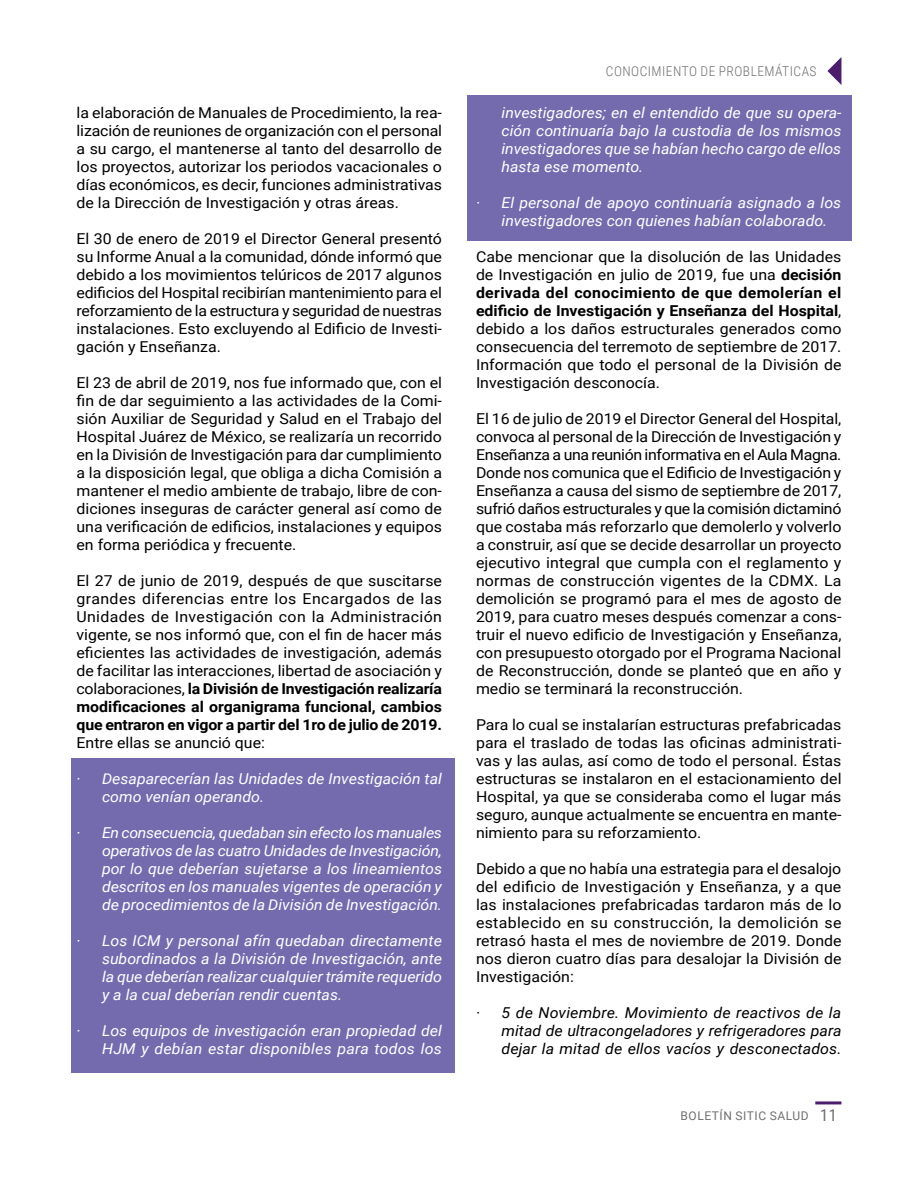
<style>
.page{position:relative;width:918px;height:1188px;background:#fff}
.page>*{position:absolute;margin:0;border:0;box-sizing:border-box;transform-origin:0 0}
.t1{font:15px/18px "Roboto";color:#000;text-align:justify;scale:1.06 1}
.t2{font:italic 15px/18px "Roboto";color:#fff;text-align:justify;scale:1.06 1}
.t3{font:italic 15px/18px "Roboto";letter-spacing:.005em;color:#000;text-align:justify;scale:1.06 1}
.t4{font:300 13.5px "Roboto Condensed";letter-spacing:.035em;color:#706f6f}
.t5{font:12px "Roboto";letter-spacing:.045em;color:#706f6f}
.s1{font-weight:700}
.s2{font-family:"Roboto Condensed";font-size:16.5px}
</style>
<div class="page">
<div style="left:71px;top:758px;width:384px;height:314px;background:#736bae"></div>
<div style="left:468px;top:95px;width:384px;height:146px;background:#736bae"></div>
<hr style="left:815px;top:1101px;width:26px;height:3px;background:#4c1d6d">
<svg style="left:827px;top:57px;width:14px;height:28px"></svg>
<p class="t1" style="left:77px;top:103px;width:346px">la elaboración de Manuales de Procedimiento, la rea&shy;lización de reuniones de organización con el personal a su cargo, el mantenerse al tanto del desarrollo de los proyectos, autorizar los periodos vacacionales o días económicos, es decir, funciones administrativas de la Dirección de Investigación y otras áreas.</p>
<p class="t1" style="left:77px;top:229px;width:346px">El 30 de enero de 2019 el Director General presentó su Informe Anual a la comunidad, dónde informó que debido a los movimientos telúricos de 2017 algunos edificios del Hospital recibirían mantenimiento para el reforzamiento de la estructura y seguridad de nuestras instalaciones. Esto excluyendo al Edificio de Investi&shy;gación y Enseñanza.</p>
<p class="t1" style="left:77px;top:373px;width:346px">El 23 de abril de 2019, nos fue informado que, con el fin de dar seguimiento a las actividades de la Comi&shy;sión Auxiliar de Seguridad y Salud en el Trabajo del Hospital Juárez de México, se realizaría un recorrido en la División de Investigación para dar cumplimiento a la disposición legal, que obliga a dicha Comisión a mantener el medio ambiente de trabajo, libre de con&shy;diciones inseguras de carácter general así como de una verificación de edificios, instalaciones y equipos en forma periódica y frecuente.</p>
<p class="t1" style="left:77px;top:571px;width:346px">El 27 de junio de 2019, después de que suscitarse grandes diferencias entre los Encargados de las Unidades de Investigación con la Administración vigente, se nos informó que, con el fin de hacer más eficientes las actividades de investigación, además de facilitar las interacciones, libertad de asociación y colaboraciones, <span class="s1">la División de Investigación realizaría modificaciones al organigrama funcional, cambios que entraron en vigor a partir del 1ro de julio de 2019.</span></p>
<p class="t1" style="left:77px;top:733px;width:179px">Entre ellas se anunció que:</p>
<p class="t2" style="left:102px;top:769px;width:322px;text-indent:-26px">· Desaparecerían las Unidades de Investigación tal como venían operando.</p>
<p class="t2" style="left:102px;top:823px;width:322px;text-indent:-26px">· En consecuencia, quedaban sin efecto los manuales operativos de las cuatro Unidades de Investigación, por lo que deberían sujetarse a los lineamientos descritos en los manuales vigentes de operación y de procedimientos de la División de Investigación.</p>
<p class="t2" style="left:102px;top:931px;width:322px;text-indent:-26px">· Los ICM y personal afín quedaban directamente subordinados a la División de Investigación, ante la que deberían realizar cualquier trámite requerido y a la cual deberían rendir cuentas.</p>
<p class="t2" style="left:77px;top:1021px;width:346px;text-align:right">· Los equipos de investigación eran propiedad del<br>HJM y debían estar disponibles para todos los</p>
<p class="t4" style="left:606px;top:62px;width:212px">CONOCIMIENTO DE PROBLEMÁTICAS</p>
<p class="t2" style="left:502px;top:103px;width:322px">investigadores; en el entendido de que su opera&shy;ción continuaría bajo la custodia de los mismos investigadores que se habían hecho cargo de ellos hasta ese momento.</p>
<p class="t2" style="left:502px;top:193px;width:322px;text-indent:-26px">· El personal de apoyo continuaría asignado a los investigadores con quienes habían colaborado.</p>
<p class="t1" style="left:476px;top:247px;width:346px">Cabe mencionar que la disolución de las Unidades de Investigación en julio de 2019, fue una <span class="s1">decisión derivada del conocimiento de que demolerían el edificio de Investigación y Enseñanza del Hospital</span>, debido a los daños estructurales generados como consecuencia del terremoto de septiembre de 2017.<br>Información que todo el personal de la División de Investigación desconocía.</p>
<p class="t1" style="left:476px;top:409px;width:346px">El 16 de julio de 2019 el Director General del Hospital, convoca al personal de la Dirección de Investigación y Enseñanza a una reunión informativa en el Aula Magna.<br>Donde nos comunica que el Edificio de Investigación y Enseñanza a causa del sismo de septiembre de 2017, sufrió daños estructurales y que la comisión dictaminó que costaba más reforzarlo que demolerlo y volverlo a construir, así que se decide desarrollar un proyecto ejecutivo integral que cumpla con el reglamento y normas de construcción vigentes de la CDMX. La demolición se programó para el mes de agosto de 2019, para cuatro meses después comenzar a cons&shy;truir el nuevo edificio de Investigación y Enseñanza, con presupuesto otorgado por el Programa Nacional de Reconstrucción, donde se planteó que en año y medio se terminará la reconstrucción.</p>
<p class="t1" style="left:476px;top:715px;width:346px">Para lo cual se instalarían estructuras prefabricadas para el traslado de todas las oficinas administrati&shy;vas y las aulas, así como de todo el personal. Éstas estructuras se instalaron en el estacionamiento del Hospital, ya que se consideraba como el lugar más seguro, aunque actualmente se encuentra en mante&shy;nimiento para su reforzamiento.</p>
<p class="t1" style="left:476px;top:859px;width:346px">Debido a que no había una estrategia para el desalojo del edificio de Investigación y Enseñanza, y a que las instalaciones prefabricadas tardaron más de lo establecido en su construcción, la demolición se retrasó hasta el mes de noviembre de 2019. Donde nos dieron cuatro días para desalojar la División de Investigación:</p>
<p class="t3" style="left:502px;top:1003px;width:322px;text-indent:-26px">· 5 de Noviembre. Movimiento de reactivos de la mitad de ultracongeladores y refrigeradores para dejar la mitad de ellos vacíos y desconectados.</p>
<p class="t5" style="left:681px;top:1108px;width:158px">BOLETÍN SITIC SALUD <span class="s2">11</span></p>
</div>
